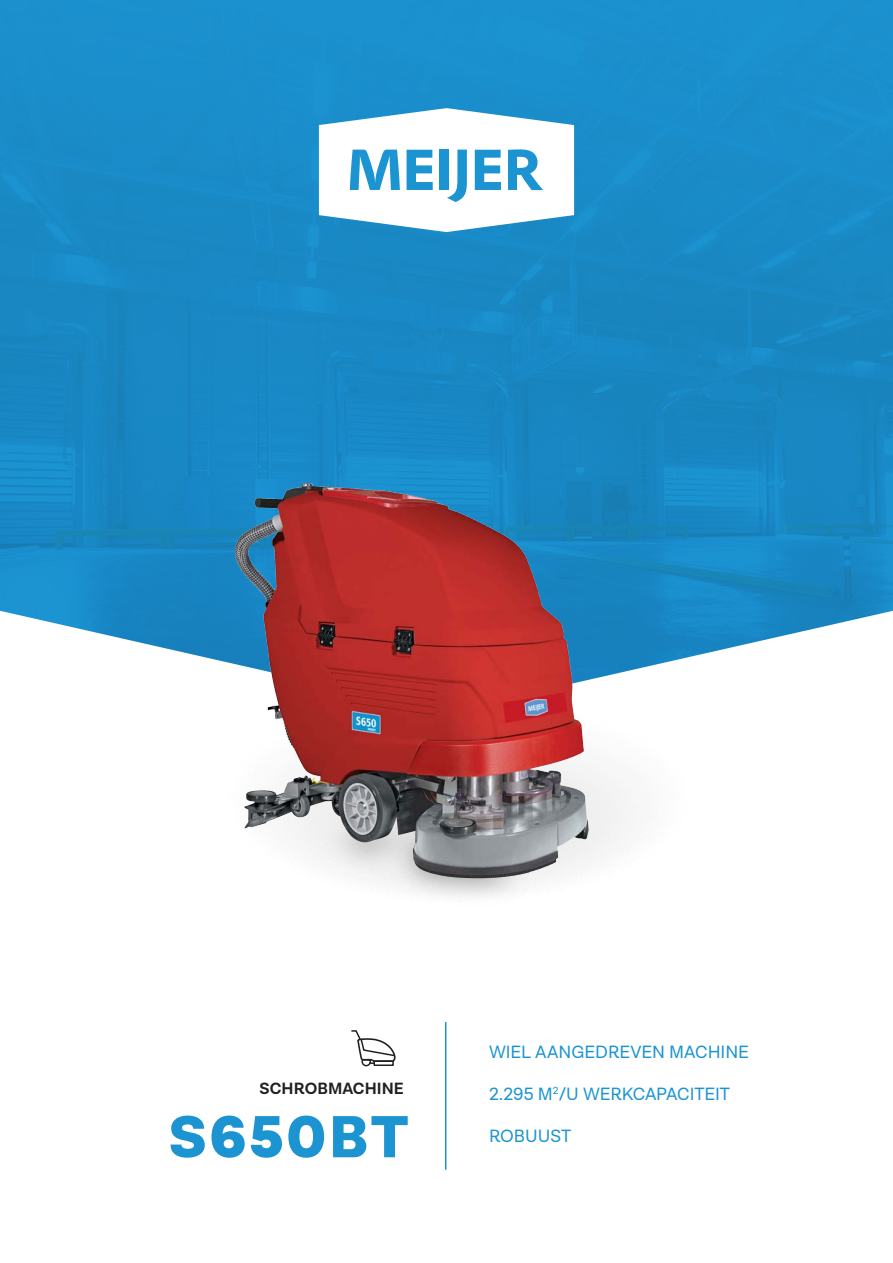
<style>
.page{position:relative;width:893px;height:1263px;background:#fff}
.page>*{position:absolute;margin:0;border:0;box-sizing:border-box;transform-origin:0 0}
.t1{font:900 60px "Lota Grotesque";letter-spacing:.045em;color:#1c94d2}
.t2{font:18px "Lota Grotesque";letter-spacing:-.005em;color:#1c94d2}
.t3{font:700 16.5px "Lota Grotesque";letter-spacing:.005em;color:#231f20}
</style>
<div class="page">
<img style="left:0;top:0;width:893px;height:667px">
<svg style="left:351px;top:1030px;width:45px;height:36px"></svg>
<img style="left:212px;top:448px;width:435px;height:450px">
<hr style="left:445px;top:1022px;width:1px;height:148px;background:#1c94d2">
<svg style="left:319px;top:108px;width:255px;height:124px"></svg>
<p class="t3" style="left:260px;top:1079px;width:146px">SCHROBMACHINE</p>
<p class="t1" style="left:169px;top:1101px;width:241px">S650BT</p>
<p class="t2" style="left:489px;top:1042px;width:261px">WIEL AANGEDREVEN MACHINE</p>
<p class="t2" style="left:489px;top:1084px;width:242px">2.295 M<sup>2</sup>/U WERKCAPACITEIT</p>
<p class="t2" style="left:489px;top:1126px;width:84px">ROBUUST</p>
</div>
